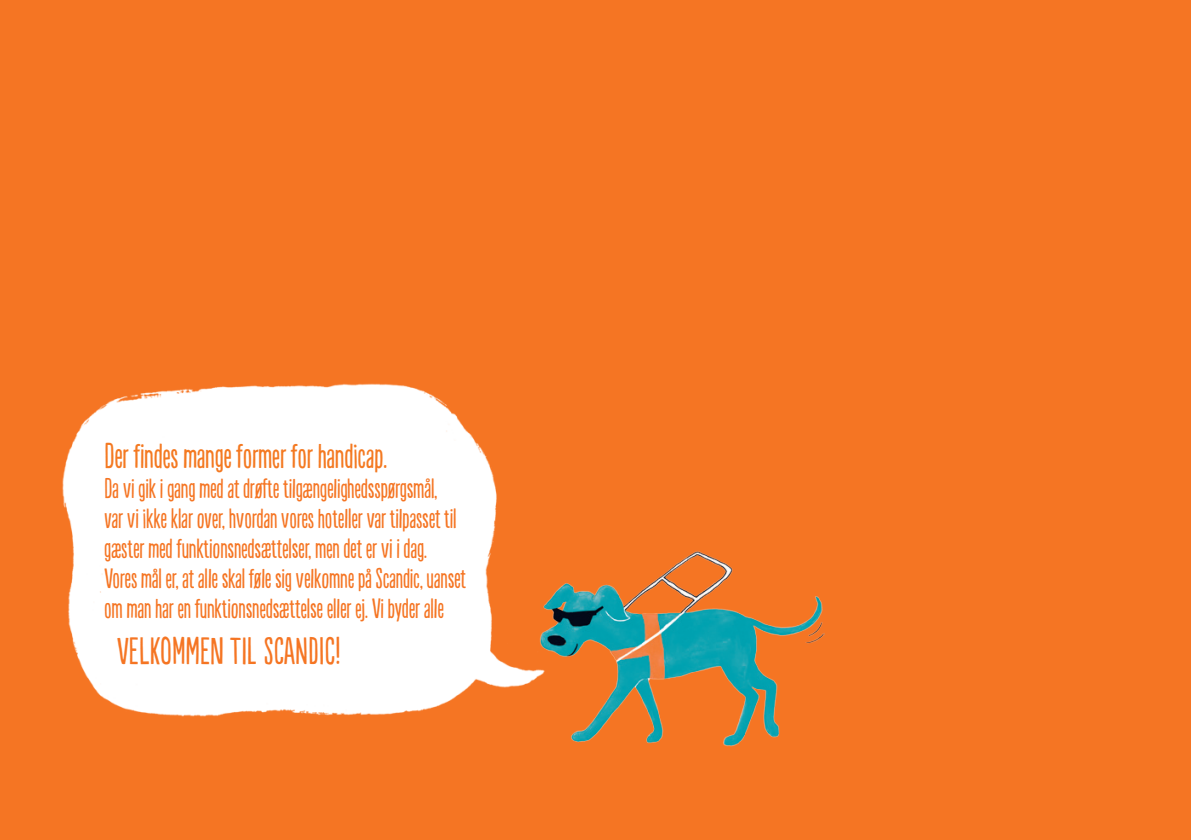
<style>
.page{position:relative;width:1191px;height:840px;background:#fff}
.page>*{position:absolute;margin:0;border:0;box-sizing:border-box;transform-origin:0 0}
.t1{font:36px "Populaire For Scandic";color:#f57523}
.t2{font:34px "Populaire For Scandic";letter-spacing:-.01em;color:#f47921}
.t3{font:27px/30px "Populaire For Scandic";letter-spacing:-.01em;color:#f57523}
</style>
<div class="page">
<div style="left:0;top:0;width:1191px;height:839px;background:#f57523"></div>
<img style="left:546px;top:551px;width:278px;height:194px">
<img style="left:62px;top:383px;width:484px;height:333px">
<p class="t2" style="left:104px;top:436px;width:285px">Der findes mange former for handicap.</p>
<p class="t3" style="left:104px;top:473px;width:363px">Da vi gik i gang med at drøfte tilgængelighedsspørgsmål,<br>var vi ikke klar over, hvordan vores hoteller var tilpasset til gæster med funktionsnedsættelser, men det er vi i dag.<br>Vores mål er, at alle skal føle sig velkomne på Scandic, uanset om man har en funktionsnedsættelse eller ej. Vi byder alle</p>
<h1 class="t1" style="left:117px;top:630px;width:225px">velkommen til Scandic!</h1>
</div>
